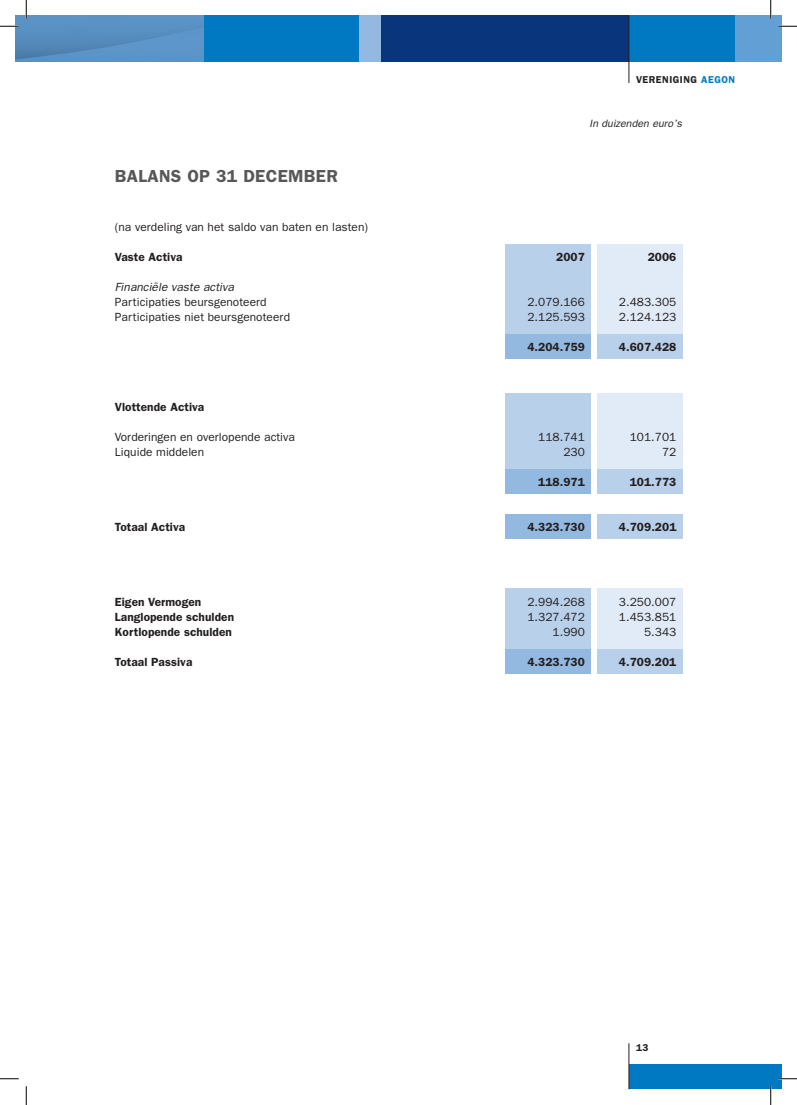
<style>
.page{position:relative;width:797px;height:1105px;background:#fff}
.page>*{position:absolute;margin:0;border:0;box-sizing:border-box;transform-origin:0 0}
.t1{font:600 17.5px "Franklin Gothic";letter-spacing:.02em;color:#57585a}
.t2{font:11.88px "Franklin Gothic";letter-spacing:.005em;color:#231f20}
.t3{font:600 11.88px "Franklin Gothic";letter-spacing:.005em;color:#231f20}
.t4{font:italic 11.88px "Franklin Gothic";letter-spacing:.005em;color:#231f20}
.t5{font:italic 10.62px "Franklin Gothic";letter-spacing:.005em;color:#231f20}
.t6{font:600 10px "Franklin Gothic";letter-spacing:.05em;color:#231f20}
.s1{color:#0079c2}
</style>
<div class="page">
<img style="left:16px;top:16px;width:10px;height:46px">
<div style="left:26px;top:16px;width:755px;height:46px;background:#0079c2"></div>
<div style="left:629px;top:1064px;width:152px;height:25px;background:#0079c2"></div>
<div style="left:381px;top:16px;width:248px;height:46px;background:#08357c"></div>
<svg style="left:26px;top:16px;width:177px;height:46px;background:#5890c2"></svg>
<div style="left:359px;top:16px;width:22px;height:46px;background:#94b9e1"></div>
<div style="left:735px;top:16px;width:46px;height:46px;background:#629fd5"></div>
<hr style="left:628px;top:16px;width:1px;height:67px;background:#231f20">
<hr style="left:628px;top:1043px;width:1px;height:46px;background:#231f20">
<div style="left:505px;top:393px;width:85px;height:90px;background:#b9d0eb"></div>
<div style="left:597px;top:393px;width:85px;height:90px;background:#e1ebf7"></div>
<div style="left:505px;top:469px;width:85px;height:25px;background:#94b9e1"></div>
<div style="left:597px;top:469px;width:85px;height:25px;background:#b9d0eb"></div>
<div style="left:505px;top:589px;width:85px;height:75px;background:#b9d0eb"></div>
<div style="left:597px;top:589px;width:85px;height:69px;background:#e1ebf7"></div>
<div style="left:505px;top:649px;width:85px;height:25px;background:#94b9e1"></div>
<div style="left:597px;top:649px;width:85px;height:25px;background:#b9d0eb"></div>
<div style="left:505px;top:514px;width:85px;height:24px;background:#94b9e1"></div>
<div style="left:597px;top:514px;width:85px;height:24px;background:#b9d0eb"></div>
<div style="left:505px;top:244px;width:85px;height:101px;background:#b9d0eb"></div>
<div style="left:597px;top:244px;width:85px;height:110px;background:#e1ebf7"></div>
<div style="left:505px;top:334px;width:85px;height:25px;background:#94b9e1"></div>
<div style="left:597px;top:334px;width:85px;height:25px;background:#b9d0eb"></div>
<svg style="left:0;top:25px;width:19px;height:2px"></svg>
<svg style="left:778px;top:25px;width:19px;height:2px"></svg>
<svg style="left:0;top:1078px;width:19px;height:1px"></svg>
<svg style="left:778px;top:1078px;width:19px;height:1px"></svg>
<svg style="left:25px;top:0;width:2px;height:19px"></svg>
<svg style="left:25px;top:1086px;width:2px;height:19px"></svg>
<svg style="left:770px;top:0;width:1px;height:19px"></svg>
<svg style="left:770px;top:1086px;width:1px;height:19px"></svg>
<p class="t6" style="left:636px;top:74px;width:101px">VERENIGING <span class="s1">AEGON</span></p>
<h1 class="t1" style="left:115px;top:166px;width:224px">BALANS OP 31 DECEMBER</h1>
<p class="t5" style="left:589px;top:117px;width:94px">In duizenden euro’s</p>
<p class="t2" style="left:115px;top:220px;width:255px">(na verdeling van het saldo van baten en lasten)</p>
<p class="t3" style="left:115px;top:250px;width:69px">Vaste Activa</p>
<p class="t3" style="left:494px;top:250px;width:19px">2</p>
<p class="t3" style="left:563px;top:250px;width:58px">007 2</p>
<p class="t3" style="left:655px;top:250px;width:23px">006</p>
<p class="t4" style="left:115px;top:280px;width:120px">Financiële vaste activa</p>
<p class="t2" style="left:115px;top:295px;width:153px">Participaties beursgenoteerd</p>
<p class="t2" style="left:527px;top:295px;width:59px">2.079.166</p>
<p class="t2" style="left:619px;top:295px;width:59px">2.483.305</p>
<p class="t2" style="left:115px;top:310px;width:177px">Participaties niet beursgenoteerd</p>
<p class="t2" style="left:527px;top:310px;width:59px">2.125.593</p>
<p class="t2" style="left:619px;top:310px;width:59px">2.124.123</p>
<p class="t3" style="left:494px;top:340px;width:12px">4</p>
<p class="t3" style="left:534px;top:340px;width:72px">.204.759 4</p>
<p class="t3" style="left:626px;top:340px;width:37px">.607.428</p>
<p class="t3" style="left:115px;top:400px;width:91px">Vlottende Activa</p>
<p class="t2" style="left:115px;top:430px;width:181px">Vorderingen en overlopende activa</p>
<p class="t2" style="left:538px;top:430px;width:48px">118.741</p>
<p class="t2" style="left:629px;top:430px;width:48px">101.701</p>
<p class="t2" style="left:115px;top:445px;width:91px">Liquide middelen</p>
<p class="t2" style="left:563px;top:445px;width:23px">230</p>
<p class="t2" style="left:662px;top:445px;width:16px">72</p>
<p class="t3" style="left:538px;top:475px;width:48px">118.971</p>
<p class="t3" style="left:629px;top:475px;width:47px">101.773</p>
<p class="t3" style="left:115px;top:520px;width:72px">Totaal Activa</p>
<p class="t3" style="left:494px;top:520px;width:12px">4</p>
<p class="t3" style="left:534px;top:520px;width:72px">.323.730 4</p>
<p class="t3" style="left:626px;top:520px;width:52px">.709.201</p>
<p class="t3" style="left:115px;top:595px;width:88px">Eigen Vermogen</p>
<p class="t2" style="left:527px;top:595px;width:59px">2.994.268</p>
<p class="t2" style="left:619px;top:595px;width:59px">3.250.007</p>
<p class="t3" style="left:115px;top:610px;width:121px">Langlopende schulden</p>
<p class="t2" style="left:527px;top:610px;width:59px">1.327.472</p>
<p class="t2" style="left:619px;top:610px;width:59px">1.453.851</p>
<p class="t3" style="left:115px;top:625px;width:119px">Kortlopende schulden</p>
<p class="t2" style="left:552px;top:625px;width:34px">1.990</p>
<p class="t2" style="left:644px;top:625px;width:34px">5.343</p>
<p class="t3" style="left:115px;top:655px;width:79px">Totaal Passiva</p>
<p class="t3" style="left:494px;top:655px;width:12px">4</p>
<p class="t3" style="left:534px;top:655px;width:72px">.323.730 4</p>
<p class="t3" style="left:626px;top:655px;width:52px">.709.201</p>
<p class="t6" style="left:636px;top:1041px;width:13px">13</p>
</div>
